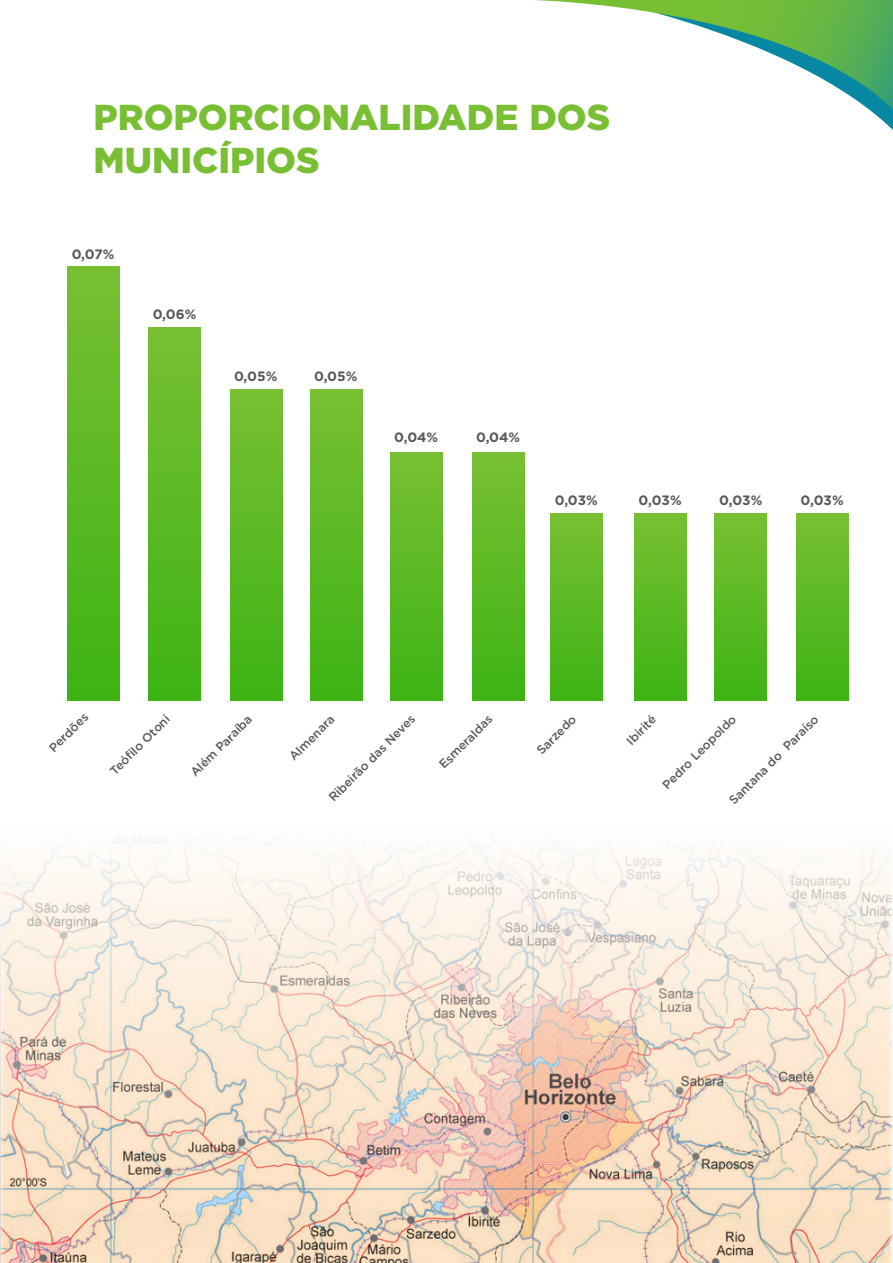
<style>
.page{position:relative;width:893px;height:1263px;background:#fff}
.page>*{position:absolute;margin:0;border:0;box-sizing:border-box;transform-origin:0 0}
.t1{font:900 36px/43.5px "Gotham";color:#78bf33}
.t2{font:700 13.5px "Gotham";color:#595959}
.t3{font:500 12.15px "Gotham";color:#595959}
</style>
<div class="page">
<svg style="left:870px;top:110px;width:23px;height:20px"></svg>
<svg style="left:535px;top:0;width:358px;height:110px"></svg>
<img style="left:0;top:837px;width:893px;height:426px">
<div style="left:67px;top:266px;width:52px;height:435px;background:linear-gradient(to bottom,#78bf33,#3db313)"></div>
<div style="left:148px;top:328px;width:52px;height:373px;background:linear-gradient(to bottom,#78bf33,#3db313)"></div>
<div style="left:230px;top:389px;width:52px;height:312px;background:linear-gradient(to bottom,#78bf33,#3eb313)"></div>
<div style="left:310px;top:389px;width:52px;height:312px;background:linear-gradient(to bottom,#78bf33,#3eb313)"></div>
<div style="left:390px;top:452px;width:52px;height:249px;background:linear-gradient(to bottom,#78bf33,#3eb313)"></div>
<div style="left:472px;top:452px;width:52px;height:249px;background:linear-gradient(to bottom,#78bf33,#3eb313)"></div>
<div style="left:550px;top:514px;width:52px;height:187px;background:linear-gradient(to bottom,#78bf33,#3eb313)"></div>
<div style="left:634px;top:514px;width:52px;height:187px;background:linear-gradient(to bottom,#78bf33,#3eb313)"></div>
<div style="left:715px;top:514px;width:52px;height:187px;background:linear-gradient(to bottom,#78bf33,#3eb313)"></div>
<div style="left:796px;top:514px;width:52px;height:187px;background:linear-gradient(to bottom,#78bf33,#3eb313)"></div>
<p class="t1" style="left:94px;top:95px;width:518px">PROPORCIONALIDADE DOS<br>MUNICÍPIOS</p>
<p class="t2" style="left:72px;top:245px;width:44px">0,07%</p>
<p class="t2" style="left:153px;top:306px;width:45px">0,06%</p>
<p class="t2" style="left:234px;top:367px;width:45px">0,05%</p>
<p class="t2" style="left:314px;top:367px;width:45px">0,05%</p>
<p class="t2" style="left:394px;top:429px;width:46px">0,04%</p>
<p class="t2" style="left:476px;top:429px;width:46px">0,04%</p>
<p class="t2" style="left:555px;top:491px;width:45px">0,03%</p>
<p class="t2" style="left:639px;top:491px;width:45px">0,03%</p>
<p class="t2" style="left:719px;top:491px;width:45px">0,03%</p>
<p class="t2" style="left:801px;top:491px;width:45px">0,03%</p>
<p class="t3" style="left:45px;top:744px;width:51px;rotate:-45deg">Perdões</p>
<p class="t3" style="left:107px;top:767px;width:81px;rotate:-45deg">Teófi lo Otoni</p>
<p class="t3" style="left:187px;top:769px;width:83px;rotate:-45deg">Além Paraíba</p>
<p class="t3" style="left:286px;top:753px;width:60px;rotate:-45deg">Almenara</p>
<p class="t3" style="left:436px;top:761px;width:71px;rotate:-45deg">Esmeraldas</p>
<p class="t3" style="left:533px;top:747px;width:51px;rotate:-45deg">Sarzedo</p>
<p class="t3" style="left:725px;top:797px;width:122px;rotate:-45deg">Santana do Paraíso</p>
<p class="t3" style="left:623px;top:737px;width:38px;rotate:-45deg">Ibirité</p>
<p class="t3" style="left:659px;top:781px;width:100px;rotate:-45deg">Pedro Leopoldo</p>
<p class="t3" style="left:325px;top:794px;width:118px;rotate:-45deg">Ribeirão das Neves</p>
</div>
